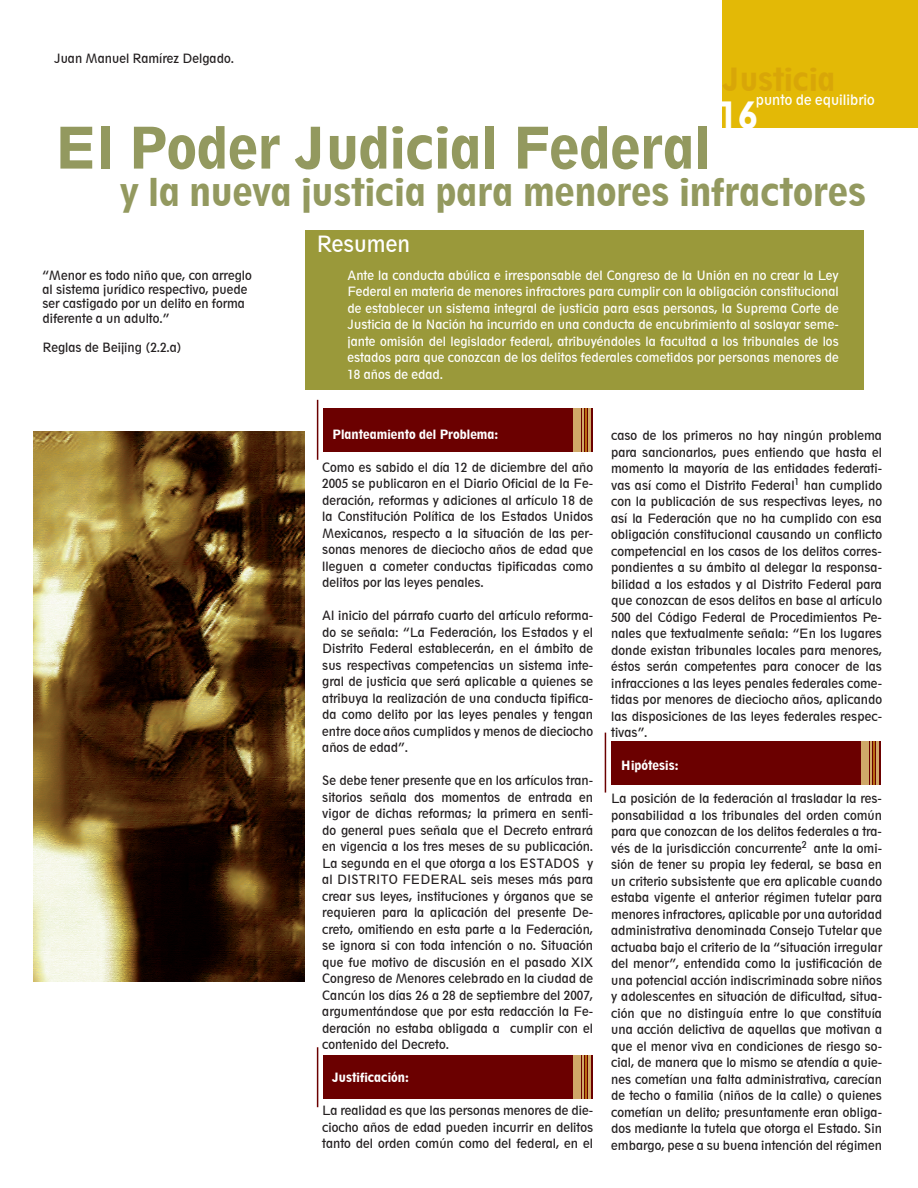
<style>
.page{position:relative;width:918px;height:1188px;background:#fff}
.page>*{position:absolute;margin:0;border:0;box-sizing:border-box;transform-origin:0 0}
.t1{font:800 condensed 54px "Geometric 212 BT";color:#93995f}
.t2{font:800 condensed 36px "Geometric 212 BT";color:#93995f}
.t3{font:800 condensed 36px "Geometric 212 BT";color:#fff}
.t4{font:condensed 21px "Geometric 212 BT";color:#fff}
.t5{font:condensed 13.5px "Geometric 212 BT";color:#fff}
.t6{font:condensed 12px/16.5px "Geometric 212 BT";color:#231f20;text-align:justify}
.t7{font:condensed 12px/16.5px "Geometric 212 BT";color:#fff;text-align:justify}
.t8{font:800 condensed 12px "Geometric 212 BT";color:#fff}
</style>
<div class="page">
<div style="left:723px;top:0;width:195px;height:128px;background:#e3b906"></div>
<div style="left:612px;top:741px;width:269px;height:43px;background:#6b0000"></div>
<hr style="left:605px;top:733px;width:1px;height:60px;background:#6b0000">
<div style="left:862px;top:741px;width:7px;height:44px;background:#cfa868"></div>
<hr style="left:870px;top:741px;width:1px;height:44px;background:#cfa868">
<hr style="left:873px;top:741px;width:1px;height:44px;background:#b76d11">
<hr style="left:876px;top:741px;width:3px;height:44px;background:#cfa868">
<div style="left:324px;top:408px;width:269px;height:44px;background:#6b0000"></div>
<hr style="left:317px;top:400px;width:1px;height:60px;background:#6b0000">
<div style="left:574px;top:408px;width:7px;height:44px;background:#cfa868"></div>
<hr style="left:582px;top:408px;width:1px;height:44px;background:#cfa868">
<hr style="left:585px;top:408px;width:2px;height:44px;background:#b76d11">
<hr style="left:588px;top:408px;width:3px;height:44px;background:#cfa868">
<div style="left:324px;top:1056px;width:269px;height:43px;background:#6b0000"></div>
<hr style="left:317px;top:1047px;width:1px;height:60px;background:#6b0000">
<div style="left:574px;top:1055px;width:7px;height:44px;background:#cfa868"></div>
<hr style="left:582px;top:1055px;width:1px;height:44px;background:#cfa868">
<hr style="left:585px;top:1055px;width:2px;height:44px;background:#b76d11">
<hr style="left:588px;top:1055px;width:3px;height:44px;background:#cfa868">
<div style="left:305px;top:230px;width:558px;height:159px;background:#9a993a"></div>
<img style="left:33px;top:431px;width:271px;height:550px">
<p class="t6" style="left:54px;top:50px;width:181px">Juan Manuel Ramírez Delgado.</p>
<p class="t5" style="left:756px;top:92px;width:120px">punto de equilibrio</p>
<h2 class="t3" style="left:719px;top:93px;width:41px">16</h2>
<h1 class="t1" style="left:54px;top:114px;width:657px">El Poder Judicial Federal</h1>
<h2 class="t2" style="left:120px;top:169px;width:747px">y la nueva justicia para menores infractores</h2>
<p class="t6" style="left:43px;top:268px;width:211px;line-height:14.4px;text-align:left">“Menor es todo niño que, con arreglo al sistema jurídico respectivo, puede ser castigado por un delito en forma diferente a un adulto.”</p>
<p class="t6" style="left:43px;top:339px;width:141px">Reglas de Beijing (2.2.a)</p>
<h3 class="t4" style="left:316px;top:231px;width:95px">Resumen</h3>
<p class="t7" style="left:347px;top:267px;width:493px">Ante la conducta abúlica e irresponsable del Congreso de la Unión en no crear la Ley Federal en materia de menores infractores para cumplir con la obligación constitucional de establecer un sistema integral de justicia para esas personas, la Suprema Corte de Justicia de la Nación ha incurrido en una conducta de encubrimiento al soslayar seme&shy;jante omisión del legislador federal, atribuyéndoles la facultad a los tribunales de los estados para que conozcan de los delitos federales cometidos por personas menores de 18 años de edad.</p>
<p class="t8" style="left:332px;top:427px;width:168px">Planteamiento del Problema:</p>
<p class="t6" style="left:322px;top:459px;width:272px">Como es sabido el día 12 de diciembre del año 2005 se publicaron en el Diario Oficial de la Fe&shy;deración, reformas y adiciones al artículo 18 de la Constitución Política de los Estados Unidos Mexicanos, respecto a la situación de las per&shy;sonas menores de dieciocho años de edad que lleguen a cometer conductas tipificadas como delitos por las leyes penales.</p>
<p class="t6" style="left:322px;top:607px;width:272px">Al inicio del párrafo cuarto del artículo reforma&shy;do se señala: “La Federación, los Estados y el Distrito Federal establecerán, en el ámbito de sus respectivas competencias un sistema inte&shy;gral de justicia que será aplicable a quienes se atribuya la realización de una conducta tipifica&shy;da como delito por las leyes penales y tengan entre doce años cumplidos y menos de dieciocho años de edad”.</p>
<p class="t6" style="left:322px;top:772px;width:272px">Se debe tener presente que en los artículos tran&shy;sitorios señala dos momentos de entrada en vigor de dichas reformas; la primera en senti&shy;do general pues señala que el Decreto entrará en vigencia a los tres meses de su publicación.<br>La segunda en el que otorga a los ESTADOS y al DISTRITO FEDERAL seis meses más para crear sus leyes, instituciones y órganos que se requieren para la aplicación del presente De&shy;creto, omitiendo en esta parte a la Federación, se ignora si con toda intención o no. Situación que fue motivo de discusión en el pasado XIX Congreso de Menores celebrado en la ciudad de Cancún los días 26 a 28 de septiembre del 2007, argumentándose que por esta redacción la Fe&shy;deración no estaba obligada a cumplir con el contenido del Decreto.</p>
<p class="t8" style="left:332px;top:1070px;width:78px">Justificación:</p>
<p class="t6" style="left:322px;top:1102px;width:272px">La realidad es que las personas menores de die&shy;ciocho años de edad pueden incurrir en delitos tanto del orden común como del federal, en el</p>
<p class="t6" style="left:611px;top:427px;width:272px">caso de los primeros no hay ningún problema para sancionarlos, pues entiendo que hasta el momento la mayoría de las entidades federati&shy;vas así como el Distrito Federal<sup>1</sup> han cumplido con la publicación de sus respectivas leyes, no así la Federación que no ha cumplido con esa obligación constitucional causando un conflicto competencial en los casos de los delitos corres&shy;pondientes a su ámbito al delegar la responsa&shy;bilidad a los estados y al Distrito Federal para que conozcan de esos delitos en base al artículo 500 del Código Federal de Procedimientos Pe&shy;nales que textualmente señala: “En los lugares donde existan tribunales locales para menores, éstos serán competentes para conocer de las infracciones a las leyes penales federales come&shy;tidas por menores de dieciocho años, aplicando las disposiciones de las leyes federales respec&shy;tivas”.</p>
<p class="t8" style="left:621px;top:758px;width:59px">Hipótesis:</p>
<p class="t6" style="left:611px;top:790px;width:272px">La posición de la federación al trasladar la res&shy;ponsabilidad a los tribunales del orden común para que conozcan de los delitos federales a tra&shy;vés de la jurisdicción concurrente<sup>2</sup> ante la omi&shy;sión de tener su propia ley federal, se basa en un criterio subsistente que era aplicable cuando estaba vigente el anterior régimen tutelar para menores infractores, aplicable por una autoridad administrativa denominada Consejo Tutelar que actuaba bajo el criterio de la “situación irregular del menor”, entendida como la justificación de una potencial acción indiscriminada sobre niños y adolescentes en situación de dificultad, situa&shy;ción que no distinguía entre lo que constituía una acción delictiva de aquellas que motivan a que el menor viva en condiciones de riesgo so&shy;cial, de manera que lo mismo se atendía a quie&shy;nes cometían una falta administrativa, carecían de techo o familia (niños de la calle) o quienes cometían un delito; presuntamente eran obliga&shy;dos mediante la tutela que otorga el Estado. Sin embargo, pese a su buena intención del régimen</p>
</div>
